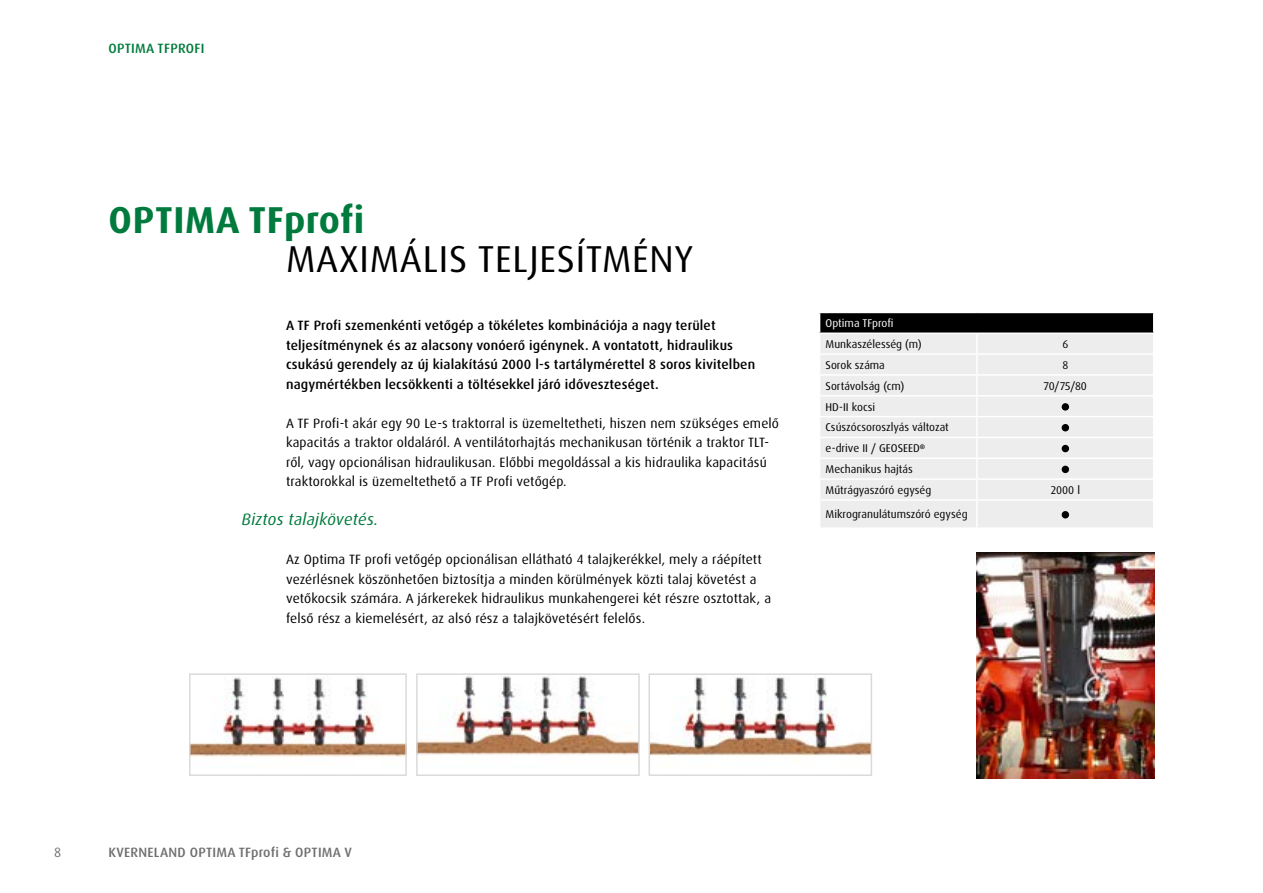
<style>
.page{position:relative;width:1263px;height:893px;background:#fff}
.page>*{position:absolute;margin:0;border:0;box-sizing:border-box;transform-origin:0 0}
.t1{font:37.5px "Dax Pro";letter-spacing:.02em;color:#000}
.t2{font:700 37.5px "Dax Pro";letter-spacing:.015em;color:#007b3d}
.t3{font:italic 16.5px "Dax Pro";letter-spacing:.01em;color:#007b3d}
.t4{font:13.5px/19.5px "Dax Pro";letter-spacing:.01em;color:#000}
.t5{font:500 13.5px/19.5px "Dax Pro";letter-spacing:.01em;color:#000}
.t6{font:500 13.5px "Dax Pro";letter-spacing:.02em;color:#706f6f}
.t7{font:500 13.5px "Dax Pro";letter-spacing:.02em;color:#007b3d}
.t8{font:13.5px "Dax Pro";color:#706f6f}
.t9{font:11.25px/20.9px "Dax Pro";color:#000}
.t10{font:11.25px "Dax Pro";color:#fff}
</style>
<div class="page">
<img style="left:192px;top:677px;width:212px;height:80px">
<div style="left:189px;top:673px;width:218px;height:103px;border:2px solid #dadada"></div>
<img style="left:419px;top:676px;width:218px;height:79px">
<div style="left:416px;top:673px;width:224px;height:103px;border:2px solid #dadada"></div>
<img style="left:651px;top:677px;width:218px;height:80px">
<div style="left:648px;top:673px;width:224px;height:103px;border:2px solid #dadada"></div>
<img style="left:977px;top:552px;width:177px;height:227px">
<div style="left:819px;top:312px;width:335px;height:21px;background:#000"></div>
<div style="left:820px;top:334px;width:333px;height:193px;background:#ededed"></div>
<hr style="left:819px;top:312px;width:158px;height:1px;background:#fff">
<hr style="left:977px;top:312px;width:177px;height:1px;background:#fff">
<hr style="left:819px;top:353px;width:158px;height:2px;background:#fff">
<hr style="left:977px;top:353px;width:177px;height:2px;background:#fff">
<hr style="left:819px;top:374px;width:158px;height:2px;background:#fff">
<hr style="left:977px;top:374px;width:177px;height:2px;background:#fff">
<svg style="left:976px;top:334px;width:2px;height:61px"></svg>
<hr style="left:819px;top:395px;width:158px;height:1px;background:#fff">
<hr style="left:977px;top:395px;width:177px;height:1px;background:#fff">
<hr style="left:976px;top:396px;width:2px;height:20px;background:#fff">
<hr style="left:819px;top:416px;width:158px;height:1px;background:#fff">
<hr style="left:977px;top:416px;width:177px;height:1px;background:#fff">
<hr style="left:976px;top:417px;width:2px;height:20px;background:#fff">
<hr style="left:819px;top:437px;width:158px;height:1px;background:#fff">
<hr style="left:977px;top:437px;width:177px;height:1px;background:#fff">
<hr style="left:819px;top:457px;width:158px;height:2px;background:#fff">
<hr style="left:977px;top:457px;width:177px;height:2px;background:#fff">
<hr style="left:819px;top:478px;width:158px;height:2px;background:#fff">
<hr style="left:977px;top:478px;width:177px;height:2px;background:#fff">
<svg style="left:976px;top:438px;width:2px;height:61px"></svg>
<hr style="left:819px;top:499px;width:158px;height:2px;background:#fff">
<svg style="left:819px;top:313px;width:1px;height:20px"></svg>
<hr style="left:977px;top:499px;width:177px;height:2px;background:#fff">
<hr style="left:976px;top:501px;width:2px;height:26px;background:#fff">
<svg style="left:1153px;top:313px;width:1px;height:20px"></svg>
<div style="left:1062px;top:403px;width:7px;height:8px;background:#000;border-radius:50%"></div>
<div style="left:1062px;top:424px;width:7px;height:7px;background:#000;border-radius:50%"></div>
<div style="left:1062px;top:445px;width:7px;height:7px;background:#000;border-radius:50%"></div>
<div style="left:1062px;top:466px;width:7px;height:7px;background:#000;border-radius:50%"></div>
<div style="left:1062px;top:511px;width:7px;height:7px;background:#000;border-radius:50%"></div>
<p class="t7" style="left:108px;top:40px;width:97px">OPTIMA TFPROFI</p>
<h1 class="t2" style="left:109px;top:195px;width:257px">OPTIMA TFprofi</h1>
<h1 class="t1" style="left:286px;top:234px;width:409px">MAXIMÁLIS TELJESÍTMÉNY</h1>
<p class="t5" style="left:286px;top:316px;width:471px">A TF Profi szemenkénti vetőgép a tökéletes kombinációja a nagy terület teljesítménynek és az alacsony vonóerő igénynek. A vontatott, hidraulikus csukású gerendely az új kialakítású 2000 l-s tartálymérettel 8 soros kivitelben nagymértékben lecsökkenti a töltésekkel járó időveszteséget.</p>
<p class="t4" style="left:286px;top:413px;width:494px">A TF Profi-t akár egy 90 Le-s traktorral is üzemeltetheti, hiszen nem szükséges emelő kapacitás a traktor oldaláról. A ventilátorhajtás mechanikusan történik a traktor TLT&shy;ről, vagy opcionálisan hidraulikusan. Előbbi megoldással a kis hidraulika kapacitású traktorokkal is üzemeltethető a TF Profi vetőgép.</p>
<p class="t3" style="left:242px;top:509px;width:138px">Biztos talajkövetés.</p>
<p class="t4" style="left:286px;top:550px;width:487px">Az Optima TF profi vetőgép opcionálisan ellátható 4 talajkerékkel, mely a ráépített vezérlésnek köszönhetően biztosítja a minden körülmények közti talaj követést a vetőkocsik számára. A járkerekek hidraulikus munkahengerei két részre osztottak, a felső rész a kiemelésért, az alsó rész a talajkövetésért felelős.</p>
<p class="t10" style="left:825px;top:316px;width:70px">Optima TFprofi</p>
<p class="t9" style="left:825px;top:334px;width:98px">Munkaszélesség (m)</p>
<p class="t9" style="left:1062px;top:334px;width:7px">6</p>
<p class="t9" style="left:825px;top:355px;width:61px">Sorok száma</p>
<p class="t9" style="left:1062px;top:355px;width:7px">8</p>
<p class="t9" style="left:825px;top:375px;width:80px">Sortávolság (cm)</p>
<p class="t9" style="left:1044px;top:375px;width:45px">70/75/80</p>
<p class="t9" style="left:825px;top:396px;width:125px">HD-II kocsi<br>Csúszócsoroszlyás változat e-drive II / GEOSEED<sup>®<br></sup>Mechanikus hajtás<br>Műtrágyaszóró egység</p>
<p class="t9" style="left:1051px;top:480px;width:31px">2000 l</p>
<p class="t9" style="left:825px;top:504px;width:144px">Mikrogranulátumszóró egység</p>
<p class="t8" style="left:54px;top:843px;width:9px">8</p>
<p class="t6" style="left:108px;top:843px;width:245px">KVERNELAND OPTIMA TFprofi &amp; OPTIMA V</p>
</div>
